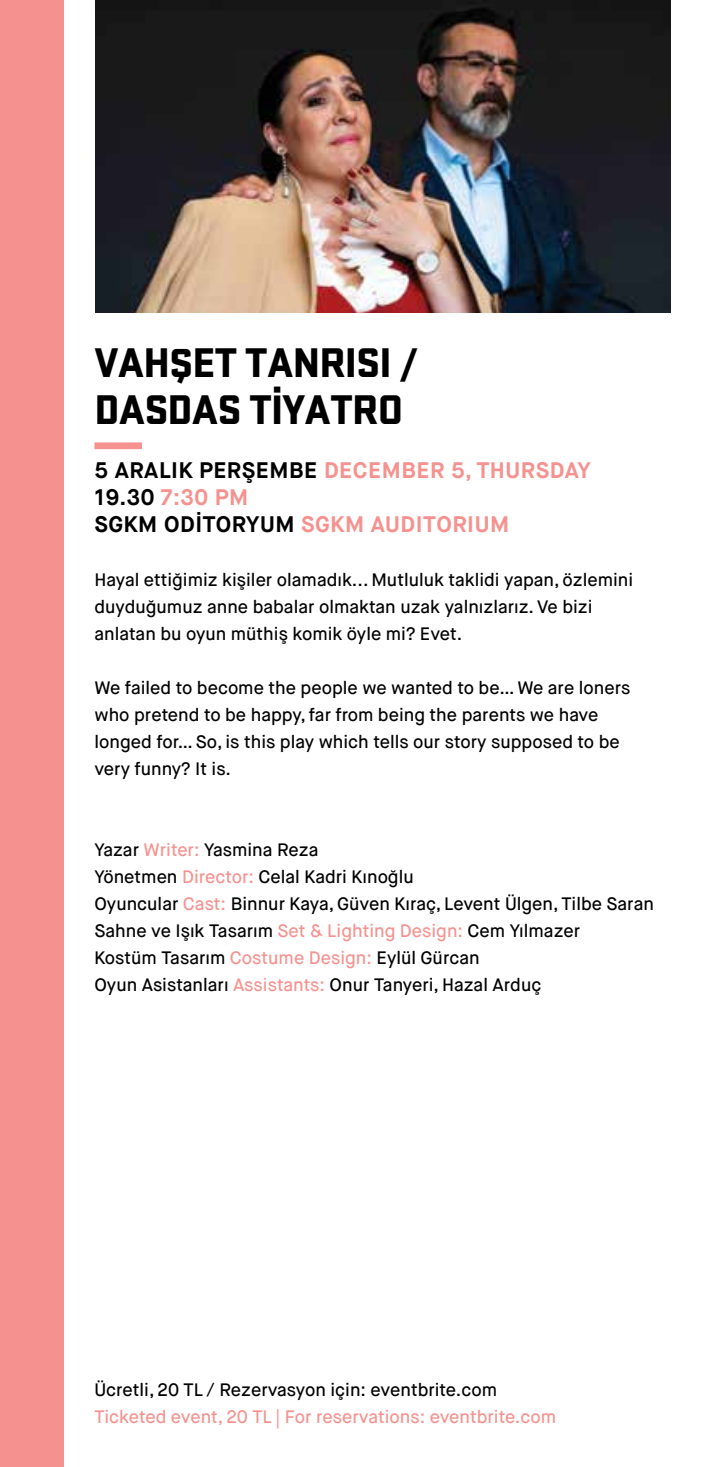
<style>
.page{position:relative;width:702px;height:1467px;background:#fff}
.page>*{position:absolute;margin:0;border:0;box-sizing:border-box;transform-origin:0 0}
.t1{font:900 42.75px/47.2px "Stratum No 1";letter-spacing:-.02em;color:#000}
.t2{font:700 22.5px/27px "Maison Neue";letter-spacing:.025em;color:#f5928f}
.t3{font:500 18px/27px "Maison Neue";color:#000}
.t4{font:500 18px "Maison Neue";color:#f5928f}
.s1{color:#000}
.s2{color:#f5928f}
</style>
<div class="page">
<img style="left:96px;top:0;width:574px;height:313px">
<div style="left:0;top:0;width:64px;height:1467px;background:#f5928f"></div>
<div style="left:94px;top:442px;width:48px;height:7px;background:#f5928f"></div>
<h1 class="t1" style="left:94px;top:343px;width:325px">VAHŞET TANRISI /<br>DASDAS TİYATRO</h1>
<p class="t2" style="left:94px;top:459px;width:498px"><span class="s1">5 ARALIK PERŞEMBE</span> DECEMBER 5, THURSDAY<br><span class="s1">19.30</span> 7:30 PM<br><span class="s1">SGKM ODİTORYUM</span> SGKM AUDITORIUM</p>
<p class="t3" style="left:94px;top:568px;width:540px">Hayal ettiğimiz kişiler olamadık... Mutluluk taklidi yapan, özlemini duyduğumuz anne babalar olmaktan uzak yalnızlarız. Ve bizi anlatan bu oyun müthiş komik öyle mi? Evet.</p>
<p class="t3" style="left:94px;top:676px;width:537px">We failed to become the people we wanted to be… We are loners who pretend to be happy, far from being the parents we have longed for… So, is this play which tells our story supposed to be very funny? It is.</p>
<p class="t3" style="left:94px;top:838px;width:561px">Yazar <span class="s2">Writer:</span> Yasmina Reza<br>Yönetmen <span class="s2">Director:</span> Celal Kadri Kınoğlu<br>Oyuncular <span class="s2">Cast:</span> Binnur Kaya, Güven Kıraç, Levent Ülgen, Tilbe Saran Sahne ve Işık Tasarım <span class="s2">Set &amp; Lighting Design:</span> Cem Yılmazer<br>Kostüm Tasarım <span class="s2">Costume Design:</span> Eylül Gürcan<br>Oyun Asistanları <span class="s2">Assistants:</span> Onur Tanyeri, Hazal Arduç</p>
<p class="t3" style="left:94px;top:1378px;width:404px">Ücretli, 20 TL / Rezervasyon için: eventbrite.com</p>
<p class="t4" style="left:94px;top:1409px;width:463px">Ticketed event, 20 TL | For reservations: eventbrite.com</p>
</div>
